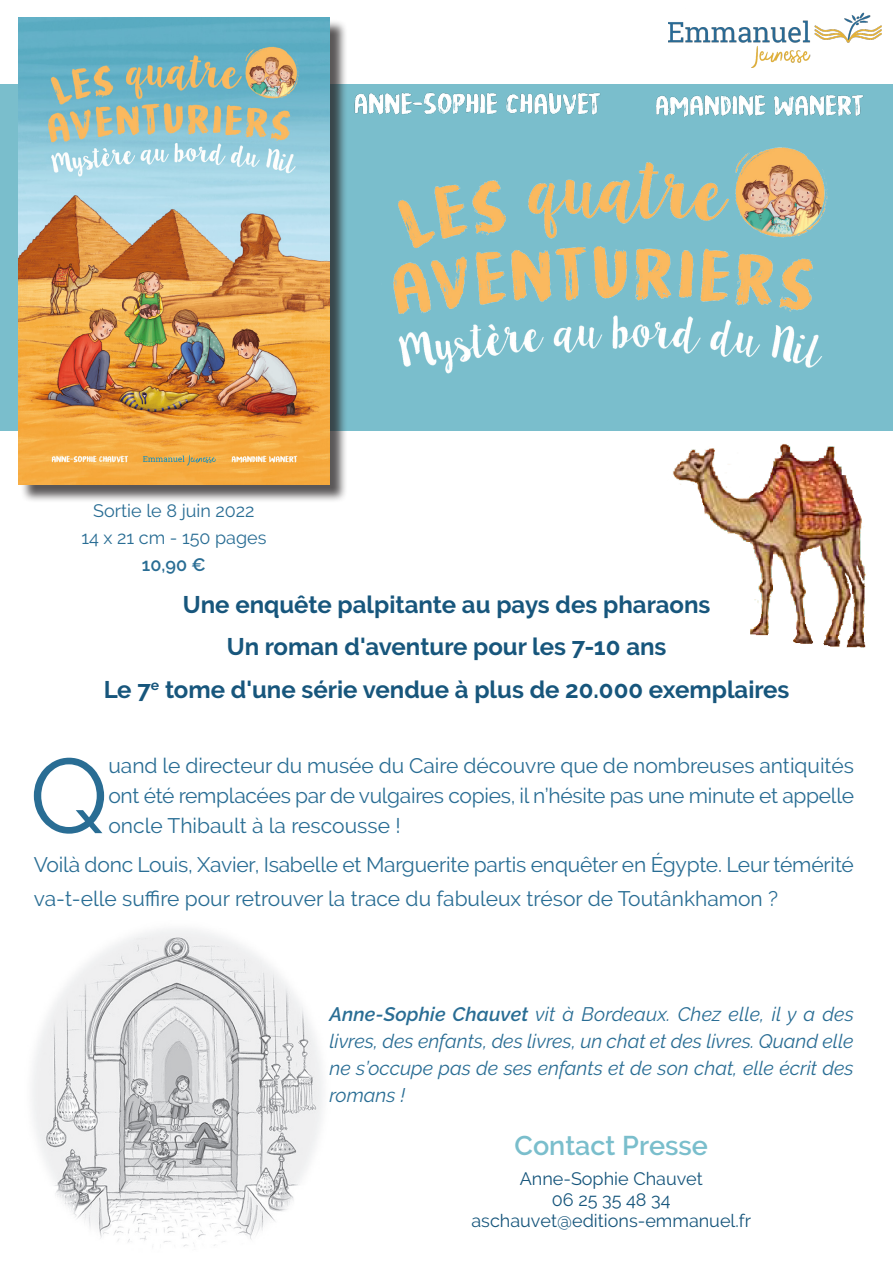
<style>
.page{position:relative;width:893px;height:1263px;background:#fff}
.page>*{position:absolute;margin:0;border:0;box-sizing:border-box;transform-origin:0 0}
._05_Texte_courant{font:105.45px "Raleway";color:#296d94}
._07_info_technique{font:600 27px "Raleway";color:#7abecc}
._04_Points_clés{font:700 24px "Raleway";color:#17567c}
._05_Texte_courant-2{font:21px/30px "Raleway";letter-spacing:-.01em;color:#296d94;text-align:justify}
._05_Texte_courant-3{font:italic 19.5px/27px "Raleway";color:#296d94;text-align:justify}
._07_info_technique-2{font:18px "Raleway";color:#17567c}
._07_info_technique-3{font:18px "Raleway";color:#296d94}
._07_info_technique-4{font:600 18px "Raleway";color:#296d94}
.s1{font-weight:600}
</style>
<div class="page">
<img style="left:32px;top:929px;width:291px;height:318px">
<div style="left:0;top:85px;width:893px;height:346px;background:#7abecc"></div>
<img style="left:669px;top:12px;width:212px;height:55px">
<div style="left:21px;top:19px;width:327px;height:484px;background:#231f20;opacity:.75"></div>
<img style="left:18px;top:17px;width:311px;height:468px">
<img style="left:673px;top:444px;width:193px;height:204px">
<img style="left:354px;top:92px;width:247px;height:23px">
<img style="left:656px;top:94px;width:208px;height:23px">
<img style="left:341px;top:134px;width:487px;height:248px">
<p class="_07_info_technique-3" style="left:93px;top:500px;width:163px">Sortie le 8 juin 2022</p>
<p class="_07_info_technique-3" style="left:81px;top:527px;width:187px">14 x 21 cm - 150 pages</p>
<p class="_07_info_technique-4" style="left:142px;top:554px;width:65px">10,90 €</p>
<p class="_04_Points_clés" style="left:183px;top:590px;width:529px">Une enquête palpitante au pays des pharaons</p>
<p class="_04_Points_clés" style="left:227px;top:633px;width:441px">Un roman d'aventure pour les 7-10 ans</p>
<p class="_04_Points_clés" style="left:104px;top:676px;width:687px">Le 7<sup>e</sup> tome d'une série vendue à plus de 20.000 exemplaires</p>
<p class="_05_Texte_courant" style="left:29px;top:735px;width:81px">Q</p>
<p class="_05_Texte_courant-2" style="left:108px;top:751px;width:747px">uand le directeur du musée du Caire découvre que de nombreuses antiquités ont été remplacées par de vulgaires copies, il n’hésite pas une minute et appelle oncle Thibault à la rescousse !</p>
<p class="_05_Texte_courant-2" style="left:34px;top:849px;width:821px">Voilà donc Louis, Xavier, Isabelle et Marguerite partis enquêter en Égypte. Leur témérité</p>
<p class="_05_Texte_courant-2" style="left:34px;top:883px;width:746px">va-t-elle suffire pour retrouver la trace du fabuleux trésor de Toutânkhamon ?</p>
<p class="_05_Texte_courant-3" style="left:329px;top:1000px;width:526px"><span class="s1">Anne-Sophie Chauvet</span> vit à Bordeaux. Chez elle, il y a des livres, des enfants, des livres, un chat et des livres. Quand elle ne s’occupe pas de ses enfants et de son chat, elle écrit des romans !</p>
<p class="_07_info_technique" style="left:514px;top:1130px;width:195px">Contact Presse</p>
<p class="_07_info_technique-2" style="left:520px;top:1168px;width:185px">Anne-Sophie Chauvet</p>
<p class="_07_info_technique-2" style="left:552px;top:1189px;width:120px">06 25 35 48 34</p>
<p class="_07_info_technique-2" style="left:471px;top:1210px;width:281px">aschauvet@editions-emmanuel.fr</p>
</div>
